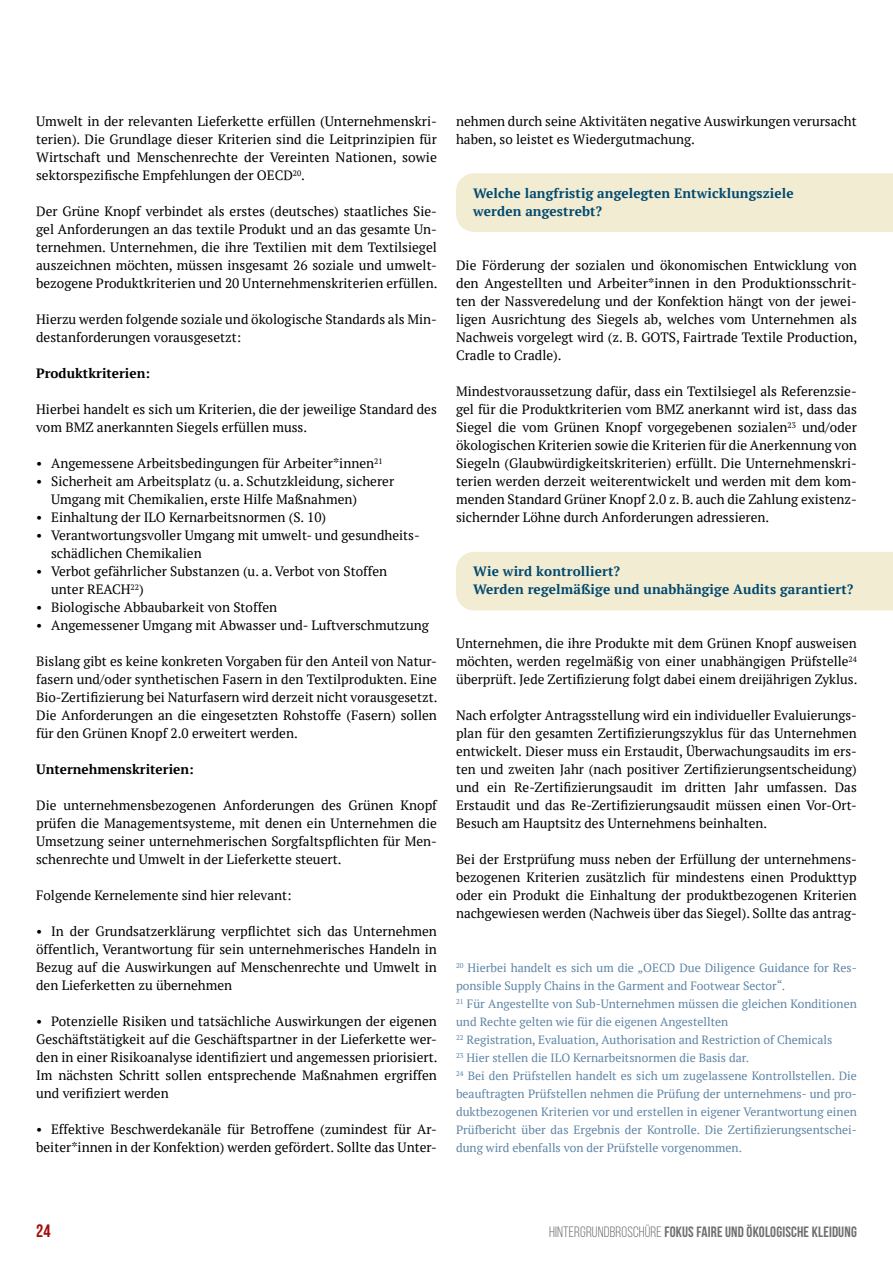
<style>
.page{position:relative;width:893px;height:1263px;background:#fff}
.page>*{position:absolute;margin:0;border:0;box-sizing:border-box;transform-origin:0 0}
.t1{font:18px "Bebas Neue";color:#a11007}
.t2{font:15px "Bebas Neue";letter-spacing:.01em;color:#706f6f}
.t3{font:13.5px/18px "PT Serif";color:#000;text-align:justify}
.t4{font:700 13.5px/18px "PT Serif";letter-spacing:.01em;color:#00486f}
.t5{font:700 13.5px "PT Serif";color:#000}
.t6{font:12px/18px "PT Serif";color:#5f85a6}
.s1{font-style:inherit}
</style>
<div class="page">
<div style="left:456px;top:552px;width:437px;height:58px;background:#f1ecd2"></div>
<div style="left:456px;top:173px;width:437px;height:59px;background:#f1ecd2"></div>
<p class="t3" style="left:36px;top:112px;width:402px">Umwelt in der relevanten Lieferkette erfüllen (Unternehmenskri&shy;terien). Die Grundlage dieser Kriterien sind die Leitprinzipien für Wirtschaft und Menschenrechte der Vereinten Nationen, sowie sektorspezifische Empfehlungen der OECD<sup>20</sup>.</p>
<p class="t3" style="left:36px;top:202px;width:403px">Der Grüne Knopf verbindet als erstes (deutsches) staatliches Sie&shy;gel Anforderungen an das textile Produkt und an das gesamte Un&shy;ternehmen. Unternehmen, die ihre Textilien mit dem Textilsiegel auszeichnen möchten, müssen insgesamt 26 soziale und umwelt&shy;bezogene Produktkriterien und 20 Unternehmenskriterien erfüllen.</p>
<p class="t3" style="left:36px;top:310px;width:402px">Hierzu werden folgende soziale und ökologische Standards als Min&shy;destanforderungen vorausgesetzt:</p>
<p class="t5" style="left:36px;top:364px;width:115px">Produktkriterien:</p>
<p class="t3" style="left:36px;top:400px;width:402px">Hierbei handelt es sich um Kriterien, die der jeweilige Standard des vom BMZ anerkannten Siegels erfüllen muss.</p>
<p class="t3" style="left:36px;top:454px;width:348px">• Angemessene Arbeitsbedingungen für Arbeiter*innen<sup>21</sup></p>
<p class="t3" style="left:51px;top:472px;width:345px;text-indent:-15px">• Sicherheit am Arbeitsplatz (u. a. Schutzkleidung, sicherer<br>Umgang mit Chemikalien, erste Hilfe Maßnahmen)</p>
<p class="t3" style="left:36px;top:508px;width:292px">• Einhaltung der ILO Kernarbeitsnormen (S. 10)</p>
<p class="t3" style="left:51px;top:526px;width:370px;text-indent:-15px">• Verantwortungsvoller Umgang mit umwelt- und gesundheits&shy;schädlichen Chemikalien</p>
<p class="t3" style="left:51px;top:562px;width:338px;text-indent:-15px">• Verbot gefährlicher Substanzen (u. a. Verbot von Stoffen unter REACH<sup>22</sup>)</p>
<p class="t3" style="left:36px;top:598px;width:242px">• Biologische Abbaubarkeit von Stoffen</p>
<p class="t3" style="left:36px;top:616px;width:394px">• Angemessener Umgang mit Abwasser und- Luftverschmutzung</p>
<p class="t3" style="left:36px;top:652px;width:403px">Bislang gibt es keine konkreten Vorgaben für den Anteil von Natur&shy;fasern und/oder synthetischen Fasern in den Textilprodukten. Eine Bio-Zertifizierung bei Naturfasern wird derzeit nicht vorausgesetzt.<br>Die Anforderungen an die eingesetzten Rohstoffe (Fasern) sollen für den Grünen Knopf 2.0 erweitert werden.</p>
<p class="t5" style="left:36px;top:760px;width:159px">Unternehmenskriterien:</p>
<p class="t3" style="left:36px;top:796px;width:402px">Die unternehmensbezogenen Anforderungen des Grünen Knopf prüfen die Managementsysteme, mit denen ein Unternehmen die Umsetzung seiner unternehmerischen Sorgfaltspflichten für Men&shy;schenrechte und Umwelt in der Lieferkette steuert.</p>
<p class="t3" style="left:36px;top:886px;width:257px">Folgende Kernelemente sind hier relevant:</p>
<p class="t3" style="left:36px;top:922px;width:402px">• In der Grundsatzerklärung verpflichtet sich das Unternehmen öffentlich, Verantwortung für sein unternehmerisches Handeln in Bezug auf die Auswirkungen auf Menschenrechte und Umwelt in den Lieferketten zu übernehmen</p>
<p class="t3" style="left:36px;top:1012px;width:403px">• Potenzielle Risiken und tatsächliche Auswirkungen der eigenen Geschäftstätigkeit auf die Geschäftspartner in der Lieferkette wer&shy;den in einer Risikoanalyse identifiziert und angemessen priorisiert.<br>Im nächsten Schritt sollen entsprechende Maßnahmen ergriffen und verifiziert werden</p>
<p class="t3" style="left:36px;top:1120px;width:402px">• Effektive Beschwerdekanäle für Betroffene (zumindest für Ar&shy;beiter*innen in der Konfektion) werden gefördert. Sollte das Unter-</p>
<p class="t3" style="left:456px;top:112px;width:402px">nehmen durch seine Aktivitäten negative Auswirkungen verursacht haben, so leistet es Wiedergutmachung.</p>
<p class="t4" style="left:473px;top:184px;width:322px">Welche langfristig angelegten Entwicklungsziele werden angestrebt?</p>
<p class="t3" style="left:456px;top:256px;width:403px">Die Förderung der sozialen und ökonomischen Entwicklung von den Angestellten und Arbeiter*innen in den Produktionsschrit&shy;ten der Nassveredelung und der Konfektion hängt von der jewei&shy;ligen Ausrichtung des Siegels ab, welches vom Unternehmen als Nachweis vorgelegt wird (z. B. GOTS, Fairtrade Textile Production, Cradle to Cradle).</p>
<p class="t3" style="left:456px;top:382px;width:402px">Mindestvoraussetzung dafür, dass ein Textilsiegel als Referenzsie&shy;gel für die Produktkriterien vom BMZ anerkannt wird ist, dass das Siegel die vom Grünen Knopf vorgegebenen sozialen<sup>23</sup> und/oder ökologischen Kriterien sowie die Kriterien für die Anerkennung von Siegeln (Glaubwürdigkeitskriterien) erfüllt. Die Unternehmenskri&shy;terien werden derzeit weiterentwickelt und werden mit dem kom&shy;menden Standard Grüner Knopf 2.0 z. B. auch die Zahlung existenz&shy;sichernder Löhne durch Anforderungen adressieren.</p>
<p class="t4" style="left:473px;top:562px;width:382px">Wie wird kontrolliert?<br>Werden regelmäßige und unabhängige Audits garantiert?</p>
<p class="t3" style="left:456px;top:634px;width:403px">Unternehmen, die ihre Produkte mit dem Grünen Knopf ausweisen möchten, werden regelmäßig von einer unabhängigen Prüfstelle<sup>24 </sup>überprüft. Jede Zertifizierung folgt dabei einem dreijährigen Zyklus.</p>
<p class="t3" style="left:456px;top:706px;width:402px">Nach erfolgter Antragsstellung wird ein individueller Evaluierungs&shy;plan für den gesamten Zertifizierungszyklus für das Unternehmen entwickelt. Dieser muss ein Erstaudit, Überwachungsaudits im ers&shy;ten und zweiten Jahr (nach positiver Zertifizierungsentscheidung) und ein Re-Zertifizierungsaudit im dritten Jahr umfassen. Das Erstaudit und das Re-Zertifizierungsaudit müssen einen Vor-Ort-Besuch am Hauptsitz des Unternehmens beinhalten.</p>
<p class="t3" style="left:456px;top:850px;width:402px">Bei der Erstprüfung muss neben der Erfüllung der unternehmens&shy;bezogenen Kriterien zusätzlich für mindestens einen Produkttyp oder ein Produkt die Einhaltung der produktbezogenen Kriterien nachgewiesen werden (Nachweis über das Siegel). Sollte das antrag-</p>
<p class="t6" style="left:456px;top:959px;width:402px"><sup>20</sup> Hierbei handelt es sich um die „OECD Due Diligence Guidance for Res&shy;ponsible Supply Chains in the Garment and Footwear Sector“.<br><sup>21</sup> Für Angestellte von Sub-Unternehmen müssen die gleichen Konditionen und Rechte gelten wie für die eigenen Angestellten<br><sup>22</sup> Registration, Evaluation, Authorisation and Restriction of Chemicals<br><sup>23</sup> Hier stellen die ILO Kernarbeitsnormen die Basis dar.<br><sup>24</sup> Bei den Prüfstellen handelt es sich um zugelassene Kontrollstellen. Die beauftragten Prüfstellen nehmen die Prüfung der unternehmens- und pro&shy;duktbezogenen Kriterien vor und erstellen in eigener Verantwortung einen Prüfbericht über das Ergebnis der Kontrolle. Die Zertifizierungsentschei&shy;dung wird ebenfalls von der Prüfstelle vorgenommen.</p>
<h1 class="t1" style="left:36px;top:1221px;width:16px">24</h1>
<p class="t2" style="left:549px;top:1224px;width:309px"><span class="s1">HINTERGRUNDBROSCHÜRE</span> FOKUS FAIRE UND ÖKOLOGISCHE KLEIDUNG</p>
</div>
